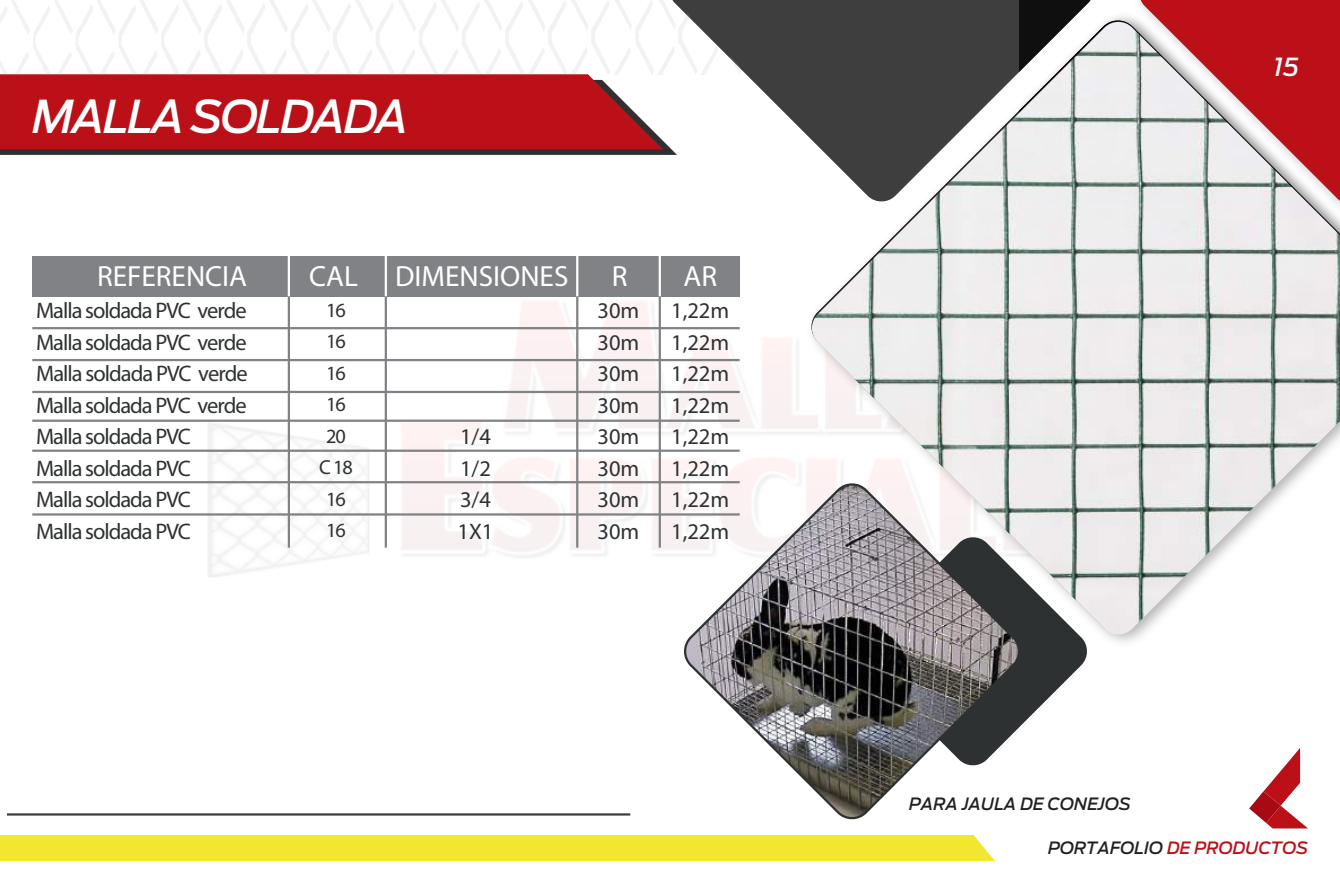
<style>
.page{position:relative;width:1340px;height:893px;background:#fff}
.page>*{position:absolute;margin:0;border:0;box-sizing:border-box;transform-origin:0 0}
.t1{font:italic 500 45px "Ford Antenna";letter-spacing:-.04em;color:#fff}
.t2{font:29.25px "Myriad Pro";color:#fff}
.t3{font:italic 500 24.75px "Ford Antenna";color:#fff}
.t4{font:22.5px/31.5px "Myriad Pro";letter-spacing:-.045em;color:#2e3132;text-align:justify}
.t5{font:20.25px/31.5px "Myriad Pro";letter-spacing:-.05em;color:#2e3132;text-align:center}
.t6{font:italic 500 16.88px "Ford Antenna";color:#bb1018}
.t7{font:italic 500 16.88px "Ford Antenna";color:#231f20}
.s1{color:#231f20}
</style>
<div class="page">
<div style="left:32px;top:256px;width:707px;height:40px;background:#808285"></div>
<hr style="left:288px;top:296px;width:2px;height:252px;background:#808285">
<hr style="left:385px;top:296px;width:2px;height:252px;background:#808285">
<hr style="left:576px;top:296px;width:2px;height:252px;background:#808285">
<hr style="left:658px;top:296px;width:3px;height:252px;background:#808285">
<hr style="left:288px;top:256px;width:2px;height:40px;background:#fff">
<hr style="left:385px;top:256px;width:2px;height:40px;background:#fff">
<hr style="left:576px;top:256px;width:2px;height:40px;background:#fff">
<hr style="left:658px;top:256px;width:3px;height:40px;background:#fff">
<hr style="left:32px;top:327px;width:707px;height:2px;background:#808285">
<hr style="left:32px;top:359px;width:707px;height:2px;background:#808285">
<hr style="left:32px;top:391px;width:707px;height:2px;background:#808285">
<hr style="left:32px;top:420px;width:707px;height:2px;background:#808285">
<hr style="left:32px;top:450px;width:707px;height:2px;background:#808285">
<hr style="left:32px;top:481px;width:707px;height:2px;background:#808285">
<hr style="left:32px;top:513px;width:707px;height:3px;background:#808285">
<svg style="left:0;top:141px;width:667px;height:14px;background:#373233"></svg>
<div style="left:0;top:75px;width:663px;height:74px;background:#bb1018"></div>
<svg style="left:667px;top:0;width:352px;height:155px;fill:#3e3e3f"></svg>
<img style="left:1019px;top:0;width:118px;height:22px">
<hr style="left:7px;top:813px;width:623px;height:3px;background:#3e3e3f">
<div style="left:1137px;top:0;width:202px;height:22px;background:#bb1018"></div>
<div style="left:0;top:835px;width:995px;height:26px;background:#f1e72e"></div>
<svg style="left:1249px;top:748px;width:59px;height:80px"></svg>
<svg style="left:0;top:0;width:742px;height:75px"></svg>
<img style="left:810px;top:22px;width:529px;height:614px">
<svg style="left:1024px;top:535px;width:64px;height:188px"></svg>
<svg style="left:680px;top:479px;width:344px;height:341px"></svg>
<h1 class="t1" style="left:33px;top:78px;width:378px">MALLA SOLDADA</h1>
<h2 class="t2" style="left:97px;top:259px;width:151px">REFERENCIA</h2>
<h2 class="t2" style="left:309px;top:259px;width:50px">CAL</h2>
<h2 class="t2" style="left:395px;top:259px;width:175px">DIMENSIONES</h2>
<h2 class="t2" style="left:612px;top:259px;width:17px">R</h2>
<h2 class="t2" style="left:683px;top:259px;width:35px">AR</h2>
<p class="t4" style="left:36px;top:295px;width:213px;text-align:left">Malla soldada PVC verde<br>Malla soldada PVC verde<br>Malla soldada PVC verde<br>Malla soldada PVC verde<br>Malla soldada PVC<br>Malla soldada PVC<br>Malla soldada PVC<br>Malla soldada PVC</p>
<p class="t5" style="left:319px;top:294px;width:35px">16<br>16<br>16<br>16<br>20<br>C 18<br>16<br>16</p>
<p class="t4" style="left:597px;top:295px;width:43px">30m 30m 30m 30m 30m 30m 30m 30m</p>
<p class="t4" style="left:671px;top:295px;width:60px">1,22m 1,22m 1,22m 1,22m 1,22m 1,22m 1,22m 1,22m</p>
<p class="t4" style="left:457px;top:421px;width:37px">1/4<br>1/2<br>3/4<br>1X1</p>
<p class="t3" style="left:1273px;top:46px;width:27px">15</p>
<p class="t7" style="left:909px;top:789px;width:223px">PARA JAULA DE CONEJOS</p>
<p class="t6" style="left:1048px;top:833px;width:262px"><span class="s1">PORTAFOLIO</span> DE PRODUCTOS</p>
</div>
